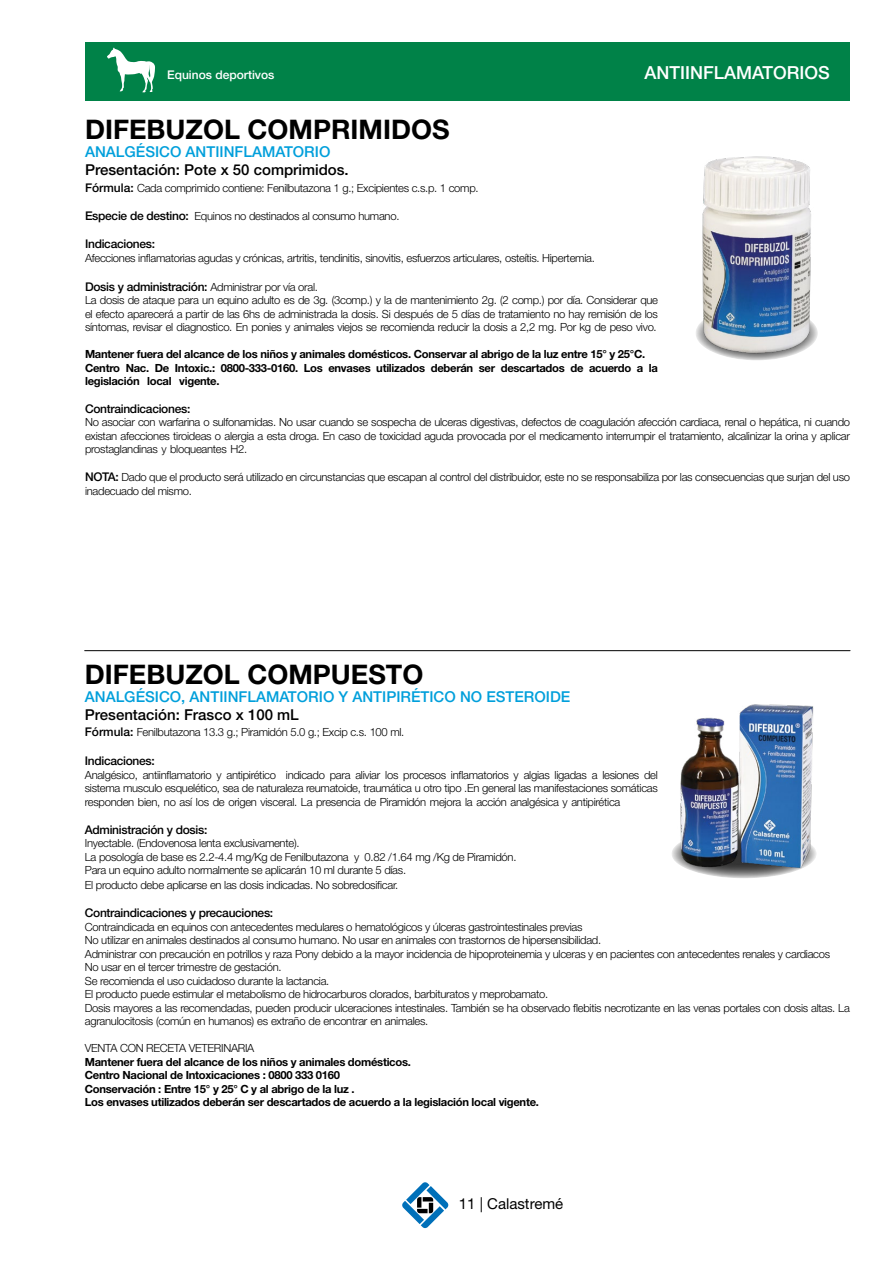
<style>
.page{position:relative;width:893px;height:1263px;background:#fff}
.page>*{position:absolute;margin:0;border:0;box-sizing:border-box;transform-origin:0 0}
.t1{font:700 27px "Helvetica Neue LT Std";color:#000}
.t2{font:500 18px "Helvetica Neue LT Std";color:#fff}
.t3{font:500 15px "Helvetica Neue LT Std";color:#009fdb}
.t4{font:500 15px "Helvetica Neue LT Std";color:#000}
.t5{font:15px "Helvetica Neue LT Std";color:#000}
.t6{font:500 12px "Helvetica Neue LT Std";letter-spacing:-.025em;color:#000}
.t7{font:500 12px "Helvetica Neue LT Std";color:#fff}
.t8{font:300 11.25px/13.5px "Helvetica Neue LT Std";letter-spacing:-.025em;color:#000}
.t9{font:700 11.25px/13.5px "Helvetica Neue LT Std";letter-spacing:-.025em;color:#000}
.s1{font-weight:500;font-size:12px}
</style>
<div class="page">
<svg style="left:402px;top:1182px;width:47px;height:46px"></svg>
<hr style="left:85px;top:650px;width:765px;height:1px;background:#000">
<img style="left:672px;top:704px;width:144px;height:174px">
<img style="left:696px;top:156px;width:122px;height:204px">
<div style="left:85px;top:43px;width:765px;height:58px;background:#008248"></div>
<svg style="left:107px;top:47px;width:48px;height:46px"></svg>
<p class="t7" style="left:167px;top:67px;width:109px">Equinos deportivos</p>
<h2 class="t2" style="left:644px;top:62px;width:187px">ANTIINFLAMATORIOS</h2>
<h1 class="t1" style="left:85px;top:113px;width:366px">DIFEBUZOL COMPRIMIDOS</h1>
<h3 class="t3" style="left:85px;top:143px;width:247px">ANALGÉSICO ANTIINFLAMATORIO</h3>
<h3 class="t4" style="left:85px;top:161px;width:265px">Presentación: Pote x 50 comprimidos.</h3>
<p class="t8" style="left:85px;top:181px;width:395px"><span class="s1">Fórmula:</span> Cada comprimido contiene: Fenilbutazona 1 g.; Excipientes c.s.p. 1 comp.</p>
<p class="t8" style="left:85px;top:209px;width:316px"><span class="s1">Especie de destino:</span> Equinos no destinados al consumo humano.</p>
<p class="t6" style="left:85px;top:237px;width:71px">Indicaciones:</p>
<p class="t8" style="left:85px;top:251px;width:511px">Afecciones inflamatorias agudas y crónicas, artritis, tendinitis, sinovitis, esfuerzos articulares, osteítis. Hipertemia.</p>
<p class="t8" style="left:85px;top:280px;width:575px"><span class="s1">Dosis y administración:</span> Administrar por vía oral.<br>La dosis de ataque para un equino adulto es de 3g. (3comp.) y la de mantenimiento 2g. (2 comp.) por día. Considerar que el efecto aparecerá a partir de las 6hs de administrada la dosis. Si después de 5 días de tratamiento no hay remisión de los síntomas, revisar el diagnostico. En ponies y animales viejos se recomienda reducir la dosis a 2,2 mg. Por kg de peso vivo.</p>
<p class="t9" style="left:85px;top:347px;width:574px">Mantener fuera del alcance de los niños y animales domésticos. Conservar al abrigo de la luz entre 15° y 25°C.<br>Centro Nac. De Intoxic.: 0800-333-0160. Los envases utilizados deberán ser descartados de acuerdo a la legislación local vigente.</p>
<p class="t6" style="left:85px;top:401px;width:107px">Contraindicaciones:</p>
<p class="t8" style="left:85px;top:415px;width:767px;text-align:justify">No asociar con warfarina o sulfonamidas. No usar cuando se sospecha de ulceras digestivas, defectos de coagulación afección cardiaca, renal o hepática, ni cuando existan afecciones tiroideas o alergia a esta droga. En caso de toxicidad aguda provocada por el medicamento interrumpir el tratamiento, alcalinizar la orina y aplicar prostaglandinas y bloqueantes H2.</p>
<p class="t8" style="left:85px;top:470px;width:766px"><span class="s1">NOTA:</span> Dado que el producto será utilizado en circunstancias que escapan al control del distribuidor, este no se responsabiliza por las consecuencias que surjan del uso inadecuado del mismo.</p>
<h1 class="t1" style="left:85px;top:658px;width:340px">DIFEBUZOL COMPUESTO</h1>
<h3 class="t3" style="left:85px;top:688px;width:487px">ANALGÉSICO, ANTIINFLAMATORIO Y ANTIPIRÉTICO NO ESTEROIDE</h3>
<h3 class="t4" style="left:85px;top:706px;width:216px">Presentación: Frasco x 100 mL</h3>
<p class="t8" style="left:85px;top:725px;width:321px"><span class="s1">Fórmula:</span> Fenilbutazona 13.3 g.; Piramidón 5.0 g.; Excip c.s. 100 ml.</p>
<p class="t6" style="left:85px;top:754px;width:71px">Indicaciones:</p>
<p class="t8" style="left:85px;top:768px;width:575px;text-align:justify">Analgésico, antiinflamatorio y antipirético indicado para aliviar los procesos inflamatorios y algias ligadas a lesiones del sistema musculo esquelético, sea de naturaleza reumatoide, traumática u otro tipo .En general las manifestaciones somáticas responden bien, no así los de origen visceral. La presencia de Piramidón mejora la acción analgésica y antipirética</p>
<p class="t6" style="left:85px;top:822px;width:124px">Administración y dosis:</p>
<p class="t8" style="left:85px;top:836px;width:433px">Inyectable. (Endovenosa lenta exclusivamente).<br>La posología de base es 2.2-4.4 mg/Kg de Fenilbutazona y 0.82 /1.64 mg /Kg de Piramidón.<br>Para un equino adulto normalmente se aplicarán 10 ml durante 5 días.<br>El producto debe aplicarse en las dosis indicadas. No sobredosificar.</p>
<p class="t6" style="left:85px;top:906px;width:190px">Contraindicaciones y precauciones:</p>
<p class="t8" style="left:85px;top:920px;width:766px">Contraindicada en equinos con antecedentes medulares o hematológicos y úlceras gastrointestinales previas<br>No utilizar en animales destinados al consumo humano. No usar en animales con trastornos de hipersensibilidad.<br>Administrar con precaución en potrillos y raza Pony debido a la mayor incidencia de hipoproteinemia y ulceras y en pacientes con antecedentes renales y cardiacos<br>No usar en el tercer trimestre de gestación.<br>Se recomienda el uso cuidadoso durante la lactancia.<br>El producto puede estimular el metabolismo de hidrocarburos clorados, barbituratos y meprobamato.<br>Dosis mayores a las recomendadas, pueden producir ulceraciones intestinales. También se ha observado flebitis necrotizante en las venas portales con dosis altas. La agranulocitosis (común en humanos) es extraño de encontrar en animales.</p>
<p class="t8" style="left:85px;top:1041px;width:171px">VENTA CON RECETA VETERINARIA</p>
<p class="t9" style="left:85px;top:1055px;width:456px">Mantener fuera del alcance de los niños y animales domésticos.<br>Centro Nacional de Intoxicaciones : 0800 333 0160<br>Conservación : Entre 15° y 25° C y al abrigo de la luz .<br>Los envases utilizados deberán ser descartados de acuerdo a la legislación local vigente.</p>
<h3 class="t5" style="left:459px;top:1194px;width:106px">11 | Calastremé</h3>
</div>
